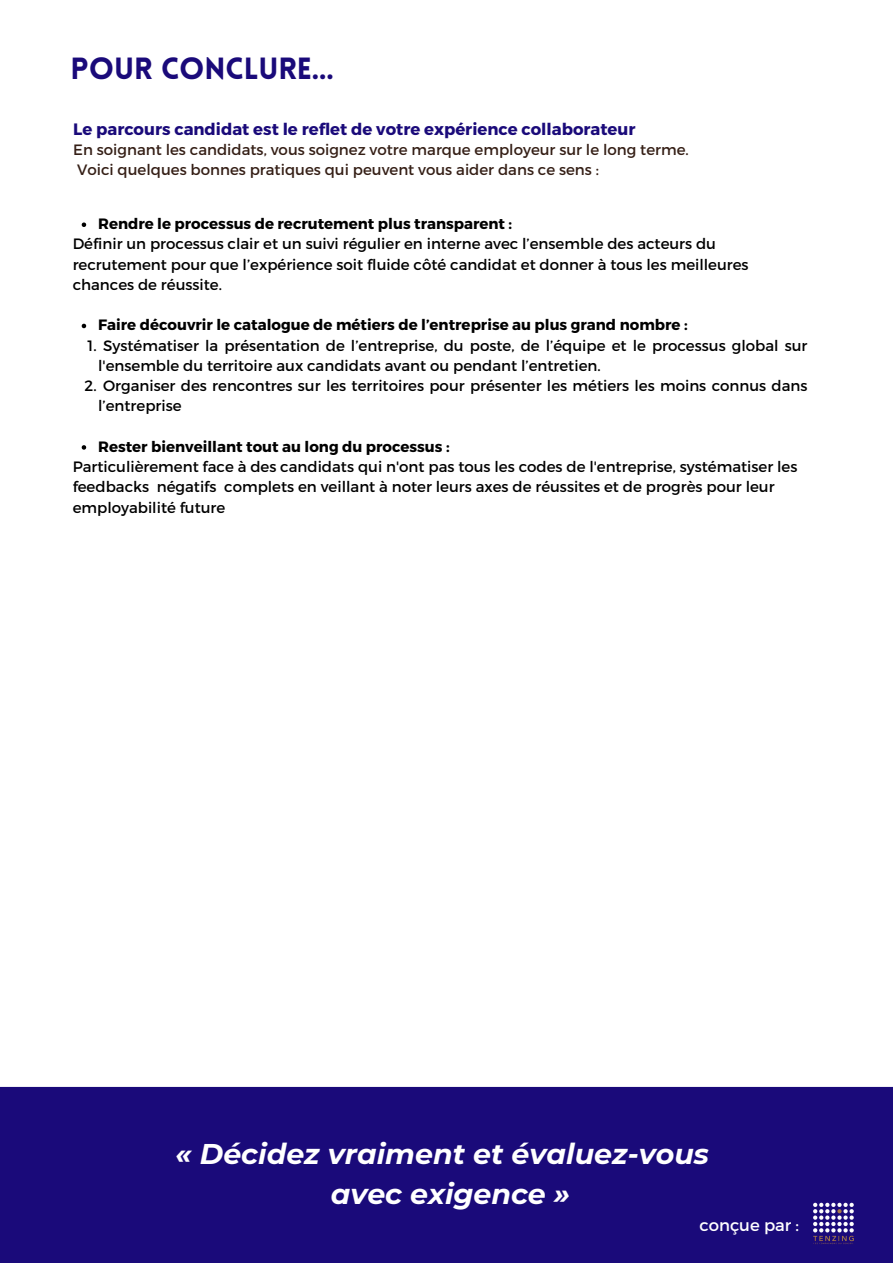
<style>
.page{position:relative;width:893px;height:1264px;background:#fff}
.page>*{position:absolute;margin:0;border:0;box-sizing:border-box;transform-origin:0 0}
.t1{font:900 30px "Lovelo";color:#1a0a7a}
.t2{font:italic 700 28.5px/39.3px "Montserrat";color:#fff;text-align:center}
.t3{font:700 16.5px "Montserrat";color:#1a0a7a}
.t4{font:16.5px "Montserrat";color:#fff}
.t5{font:15px/20.2px "Montserrat";color:#000}
.t6{font:700 15px "Montserrat";color:#000}
.t7{font:15px/20.2px "Montserrat";color:#351f16}
</style>
<div class="page">
<div style="left:0;top:1086px;width:892px;height:176px;background:#1a0a7a"></div>
<img style="left:807px;top:1197px;width:52px;height:52px">
<svg style="left:82px;top:222px;width:4px;height:5px"></svg>
<svg style="left:82px;top:324px;width:4px;height:4px"></svg>
<svg style="left:82px;top:445px;width:4px;height:4px"></svg>
<h1 class="t1" style="left:71px;top:56px;width:265px">POUR CONCLURE...</h1>
<p class="t3" style="left:73px;top:118px;width:563px">Le parcours candidat est le reflet de votre expérience collaborateur</p>
<p class="t7" style="left:73px;top:139px;width:617px">En soignant les candidats, vous soignez votre marque employeur sur le long terme.<br>Voici quelques bonnes pratiques qui peuvent vous aider dans ce sens :</p>
<p class="t6" style="left:98px;top:214px;width:415px">Rendre le processus de recrutement plus transparent :</p>
<p class="t5" style="left:73px;top:233px;width:677px">Définir un processus clair et un suivi régulier en interne avec l’ensemble des acteurs du recrutement pour que l’expérience soit fluide côté candidat et donner à tous les meilleures chances de réussite.</p>
<p class="t6" style="left:98px;top:315px;width:591px">Faire découvrir le catalogue de métiers de l’entreprise au plus grand nombre :</p>
<p class="t5" style="left:98px;top:334px;width:710px;text-indent:-11px">1. Systématiser la présentation de l’entreprise, du poste, de l’équipe et le processus global sur l'ensemble du territoire aux candidats avant ou pendant l’entretien.</p>
<p class="t5" style="left:98px;top:375px;width:710px;text-indent:-14px">2. Organiser des rencontres sur les territoires pour présenter les métiers les moins connus dans l’entreprise</p>
<p class="t6" style="left:98px;top:437px;width:353px">Rester bienveillant tout au long du processus :</p>
<p class="t5" style="left:73px;top:456px;width:726px">Particulièrement face à des candidats qui n'ont pas tous les codes de l'entreprise, systématiser les feedbacks négatifs complets en veillant à noter leurs axes de réussites et de progrès pour leur employabilité future</p>
<h2 class="t2" style="left:176px;top:1134px;width:535px">« Décidez vraiment et évaluez-vous avec exigence »</h2>
<p class="t4" style="left:699px;top:1213px;width:101px">conçue par :</p>
</div>
